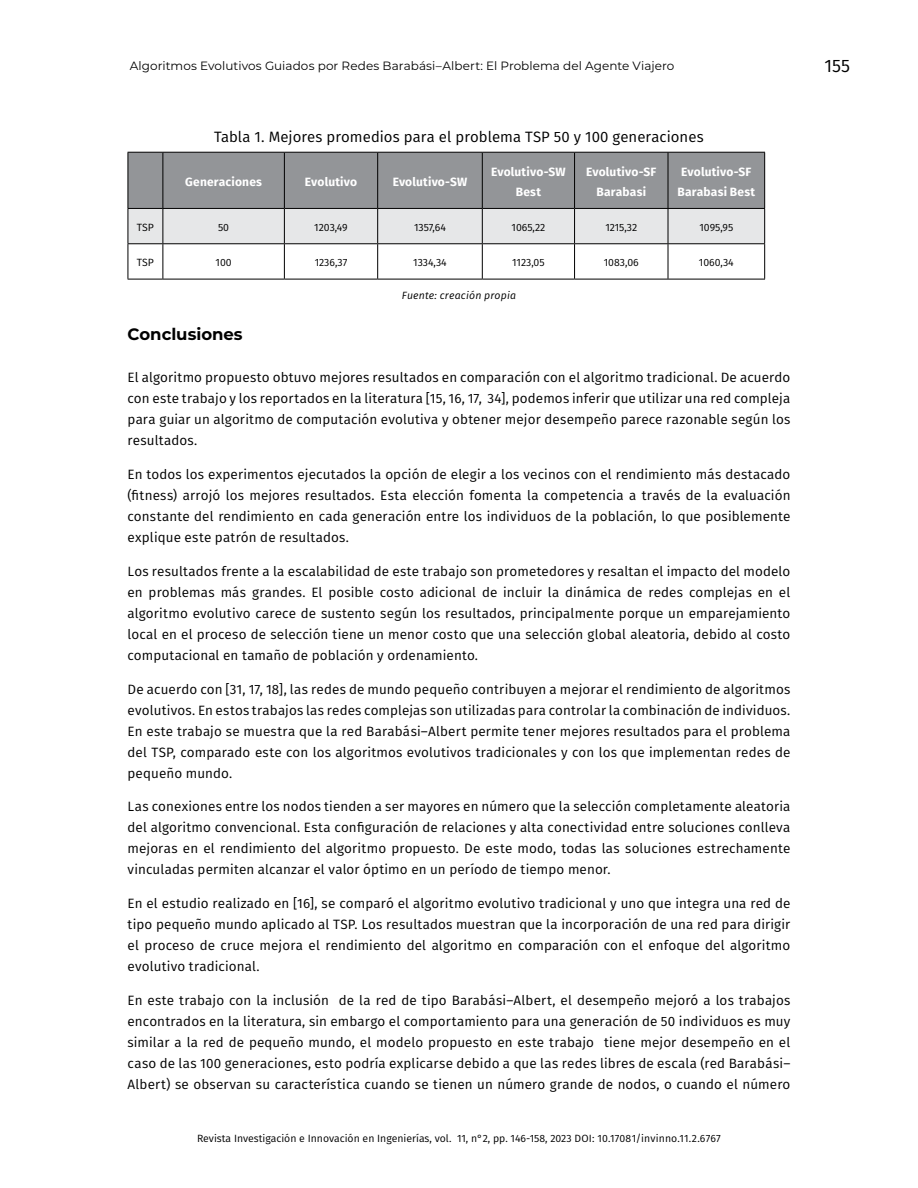
<style>
.page{position:relative;width:918px;height:1188px;background:#fff}
.page>*{position:absolute;margin:0;border:0;box-sizing:border-box;transform-origin:0 0}
.t1{font:18px "Fira Sans";color:#000}
.t2{font:700 16.5px "Montserrat";color:#000}
.t3{font:15px "Fira Sans";letter-spacing:.005em;color:#000}
.t4{font:13.5px/21px "Fira Sans";letter-spacing:.01em;color:#000;text-align:justify}
.t5{font:700 12px/19.5px "Fira Sans";letter-spacing:.015em;color:#fff;text-align:center}
.t6{font:12px "Montserrat";letter-spacing:.005em;color:#000}
.t7{font:10.5px "Fira Sans";color:#000}
.t8{font:italic 10.5px "Fira Sans";letter-spacing:.015em;color:#000}
</style>
<div class="page">
<svg style="left:129px;top:153px;width:635px;height:90px;background:#b2b3b5"></svg>
<hr style="left:128px;top:152px;width:35px;height:1px;background:#000">
<hr style="left:163px;top:152px;width:121px;height:1px;background:#000">
<hr style="left:284px;top:152px;width:94px;height:1px;background:#000">
<hr style="left:378px;top:152px;width:104px;height:1px;background:#000">
<hr style="left:482px;top:152px;width:93px;height:1px;background:#000">
<hr style="left:575px;top:152px;width:93px;height:1px;background:#000">
<hr style="left:668px;top:152px;width:97px;height:1px;background:#000">
<hr style="left:128px;top:208px;width:35px;height:1px;background:#000">
<hr style="left:163px;top:208px;width:121px;height:1px;background:#000">
<hr style="left:284px;top:208px;width:94px;height:1px;background:#000">
<hr style="left:378px;top:208px;width:104px;height:1px;background:#000">
<hr style="left:482px;top:208px;width:93px;height:1px;background:#000">
<hr style="left:575px;top:208px;width:93px;height:1px;background:#000">
<hr style="left:668px;top:208px;width:97px;height:1px;background:#000">
<hr style="left:128px;top:243px;width:35px;height:1px;background:#000">
<hr style="left:163px;top:243px;width:121px;height:1px;background:#000">
<hr style="left:284px;top:243px;width:94px;height:1px;background:#000">
<hr style="left:378px;top:243px;width:104px;height:1px;background:#000">
<hr style="left:482px;top:243px;width:93px;height:1px;background:#000">
<hr style="left:575px;top:243px;width:93px;height:1px;background:#000">
<hr style="left:668px;top:243px;width:97px;height:1px;background:#000">
<hr style="left:128px;top:279px;width:35px;height:1px;background:#000">
<hr style="left:163px;top:279px;width:121px;height:1px;background:#000">
<hr style="left:284px;top:279px;width:94px;height:1px;background:#000">
<hr style="left:378px;top:279px;width:104px;height:1px;background:#000">
<hr style="left:482px;top:279px;width:93px;height:1px;background:#000">
<hr style="left:575px;top:279px;width:93px;height:1px;background:#000">
<hr style="left:668px;top:279px;width:97px;height:1px;background:#000">
<hr style="left:128px;top:153px;width:1px;height:55px;background:#000">
<hr style="left:128px;top:209px;width:1px;height:34px;background:#000">
<hr style="left:128px;top:244px;width:1px;height:35px;background:#000">
<hr style="left:163px;top:153px;width:1px;height:55px;background:#000">
<hr style="left:284px;top:153px;width:1px;height:55px;background:#000">
<hr style="left:377px;top:153px;width:1px;height:55px;background:#000">
<hr style="left:482px;top:153px;width:1px;height:55px;background:#000">
<hr style="left:574px;top:153px;width:1px;height:55px;background:#000">
<hr style="left:668px;top:153px;width:1px;height:55px;background:#000">
<hr style="left:764px;top:153px;width:1px;height:55px;background:#000">
<hr style="left:163px;top:209px;width:1px;height:34px;background:#000">
<hr style="left:284px;top:209px;width:1px;height:34px;background:#000">
<hr style="left:377px;top:209px;width:1px;height:34px;background:#000">
<hr style="left:482px;top:209px;width:1px;height:34px;background:#000">
<hr style="left:574px;top:209px;width:1px;height:34px;background:#000">
<hr style="left:668px;top:209px;width:1px;height:34px;background:#000">
<hr style="left:764px;top:209px;width:1px;height:34px;background:#000">
<hr style="left:163px;top:244px;width:1px;height:35px;background:#000">
<hr style="left:284px;top:244px;width:1px;height:35px;background:#000">
<hr style="left:377px;top:244px;width:1px;height:35px;background:#000">
<hr style="left:482px;top:244px;width:1px;height:35px;background:#000">
<hr style="left:574px;top:244px;width:1px;height:35px;background:#000">
<hr style="left:668px;top:244px;width:1px;height:35px;background:#000">
<hr style="left:764px;top:244px;width:1px;height:35px;background:#000">
<p class="t6" style="left:130px;top:57px;width:546px">Algoritmos Evolutivos Guiados por Redes Barabási–Albert: El Problema del Agente Viajero</p>
<h1 class="t1" style="left:824px;top:53px;width:27px">155</h1>
<p class="t3" style="left:214px;top:125px;width:491px">Tabla 1. Mejores promedios para el problema TSP 50 y 100 generaciones</p>
<p class="t5" style="left:185px;top:171px;width:78px">Generaciones</p>
<p class="t5" style="left:305px;top:171px;width:54px">Evolutivo</p>
<p class="t5" style="left:393px;top:171px;width:76px">Evolutivo-SW</p>
<p class="t5" style="left:491px;top:161px;width:76px">Evolutivo-SW<br>Best</p>
<p class="t5" style="left:586px;top:161px;width:72px">Evolutivo-SF<br>Barabasi</p>
<p class="t5" style="left:677px;top:161px;width:79px">Evolutivo-SF<br>Barabasi Best</p>
<p class="t7" style="left:137px;top:220px;width:18px">TSP</p>
<p class="t7" style="left:218px;top:220px;width:13px">50</p>
<p class="t7" style="left:314px;top:220px;width:35px">1203,49</p>
<p class="t7" style="left:414px;top:220px;width:33px">1357,64</p>
<p class="t7" style="left:512px;top:220px;width:35px">1065,22</p>
<p class="t7" style="left:605px;top:220px;width:33px">1215,32</p>
<p class="t7" style="left:699px;top:220px;width:35px">1095,95</p>
<p class="t7" style="left:137px;top:255px;width:18px">TSP</p>
<p class="t7" style="left:216px;top:255px;width:18px">100</p>
<p class="t7" style="left:315px;top:255px;width:34px">1236,37</p>
<p class="t7" style="left:413px;top:255px;width:35px">1334,34</p>
<p class="t7" style="left:512px;top:255px;width:34px">1123,05</p>
<p class="t7" style="left:604px;top:255px;width:37px">1083,06</p>
<p class="t7" style="left:699px;top:255px;width:36px">1060,34</p>
<p class="t8" style="left:402px;top:287px;width:116px">Fuente: creación propia</p>
<p class="t2" style="left:128px;top:322px;width:117px">Conclusiones</p>
<p class="t4" style="left:128px;top:367px;width:664px">El algoritmo propuesto obtuvo mejores resultados en comparación con el algoritmo tradicional. De acuerdo con este trabajo y los reportados en la literatura [15, 16, 17, 34], podemos inferir que utilizar una red compleja para guiar un algoritmo de computación evolutiva y obtener mejor desempeño parece razonable según los resultados.</p>
<p class="t4" style="left:128px;top:464px;width:664px">En todos los experimentos ejecutados la opción de elegir a los vecinos con el rendimiento más destacado (fitness) arrojó los mejores resultados. Esta elección fomenta la competencia a través de la evaluación constante del rendimiento en cada generación entre los individuos de la población, lo que posiblemente explique este patrón de resultados.</p>
<p class="t4" style="left:128px;top:560px;width:664px">Los resultados frente a la escalabilidad de este trabajo son prometedores y resaltan el impacto del modelo en problemas más grandes. El posible costo adicional de incluir la dinámica de redes complejas en el algoritmo evolutivo carece de sustento según los resultados, principalmente porque un emparejamiento local en el proceso de selección tiene un menor costo que una selección global aleatoria, debido al costo computacional en tamaño de población y ordenamiento.</p>
<p class="t4" style="left:128px;top:678px;width:664px">De acuerdo con [31, 17, 18], las redes de mundo pequeño contribuyen a mejorar el rendimiento de algoritmos evolutivos. En estos trabajos las redes complejas son utilizadas para controlar la combinación de individuos.<br>En este trabajo se muestra que la red Barabási–Albert permite tener mejores resultados para el problema del TSP, comparado este con los algoritmos evolutivos tradicionales y con los que implementan redes de pequeño mundo.</p>
<p class="t4" style="left:128px;top:796px;width:664px">Las conexiones entre los nodos tienden a ser mayores en número que la selección completamente aleatoria del algoritmo convencional. Esta configuración de relaciones y alta conectividad entre soluciones conlleva mejoras en el rendimiento del algoritmo propuesto. De este modo, todas las soluciones estrechamente vinculadas permiten alcanzar el valor óptimo en un período de tiempo menor.</p>
<p class="t4" style="left:128px;top:893px;width:664px">En el estudio realizado en [16], se comparó el algoritmo evolutivo tradicional y uno que integra una red de tipo pequeño mundo aplicado al TSP. Los resultados muestran que la incorporación de una red para dirigir el proceso de cruce mejora el rendimiento del algoritmo en comparación con el enfoque del algoritmo evolutivo tradicional.</p>
<p class="t4" style="left:128px;top:989px;width:664px">En este trabajo con la inclusión de la red de tipo Barabási–Albert, el desempeño mejoró a los trabajos encontrados en la literatura, sin embargo el comportamiento para una generación de 50 individuos es muy similar a la red de pequeño mundo, el modelo propuesto en este trabajo tiene mejor desempeño en el caso de las 100 generaciones, esto podría explicarse debido a que las redes libres de escala (red Barabási– Albert) se observan su característica cuando se tienen un número grande de nodos, o cuando el número</p>
<p class="t7" style="left:197px;top:1130px;width:525px">Revista Investigación e Innovación en Ingenierías, vol. 11, n°2, pp. 146-158, 2023 DOI: 10.17081/invinno.11.2.6767</p>
</div>
